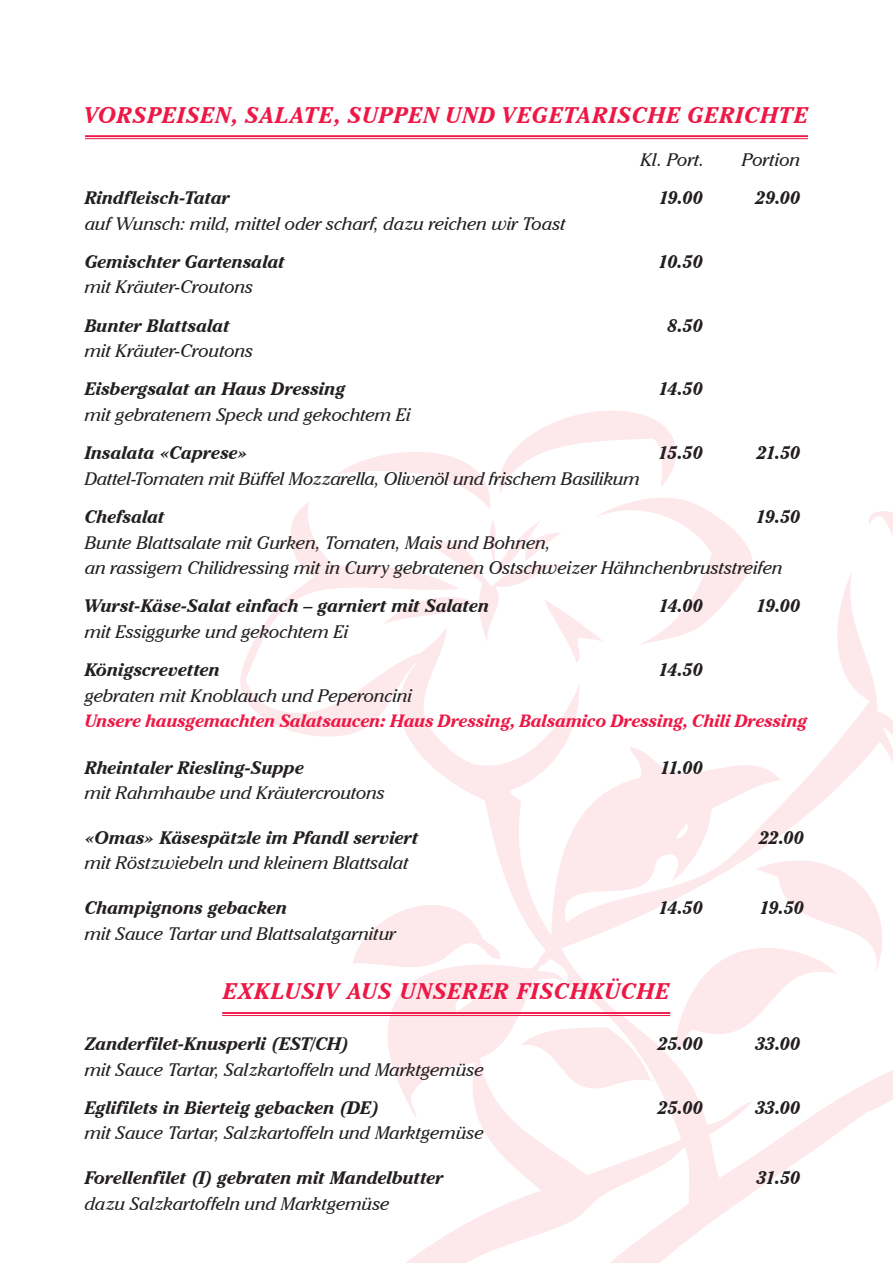
<style>
.page{position:relative;width:893px;height:1263px;background:#fff}
.page>*{position:absolute;margin:0;border:0;box-sizing:border-box;transform-origin:0 0}
.Titel{font:italic 700 22.5px "Cheltenham IT Cby BT";letter-spacing:.05em;color:#ed1845}
.Beschreibung{font:italic 18px/25.5px "Cheltenham IT Cby BT";letter-spacing:-.005em;color:#231f20}
.Gericht{font:italic 700 18px "Cheltenham IT Cby BT";color:#231f20}
.Gericht-2{font:italic 700 17.7px "Cheltenham IT Cby BT";letter-spacing:-.005em;color:#ed1845}
</style>
<div class="page">
<svg style="left:240px;top:503px;width:653px;height:760px"></svg>
<svg style="left:337px;top:410px;width:417px;height:253px"></svg>
<svg style="left:521px;top:1027px;width:130px;height:68px"></svg>
<hr style="left:85px;top:135px;width:723px;height:2px;background:#ed1845">
<hr style="left:85px;top:138px;width:723px;height:1px;background:#ed1845">
<hr style="left:222px;top:1012px;width:448px;height:2px;background:#ed1845">
<hr style="left:222px;top:1015px;width:448px;height:1px;background:#ed1845">
<p class="Titel" style="left:85px;top:102px;width:724px">VORSPEISEN, SALATE, SUPPEN UND VEGETARISCHE GERICHTE</p>
<p class="Beschreibung" style="left:641px;top:147px;width:65px">Kl. Port.</p>
<p class="Beschreibung" style="left:742px;top:147px;width:60px">Portion</p>
<p class="Gericht" style="left:85px;top:187px;width:147px">Rindfleisch-Tatar</p>
<p class="Gericht" style="left:659px;top:187px;width:46px">19.00</p>
<p class="Gericht" style="left:756px;top:187px;width:46px">29.00</p>
<p class="Beschreibung" style="left:85px;top:210px;width:482px">auf Wunsch: mild, mittel oder scharf, dazu reichen wir Toast</p>
<p class="Gericht" style="left:85px;top:251px;width:202px">Gemischter Gartensalat</p>
<p class="Gericht" style="left:659px;top:251px;width:46px">10.50</p>
<p class="Beschreibung" style="left:85px;top:274px;width:170px">mit Kräuter-Croutons</p>
<p class="Gericht" style="left:85px;top:314px;width:147px">Bunter Blattsalat</p>
<p class="Gericht" style="left:667px;top:314px;width:37px">8.50</p>
<p class="Beschreibung" style="left:85px;top:338px;width:170px">mit Kräuter-Croutons</p>
<p class="Gericht" style="left:85px;top:378px;width:263px">Eisbergsalat an Haus Dressing</p>
<p class="Gericht" style="left:659px;top:378px;width:46px">14.50</p>
<p class="Beschreibung" style="left:85px;top:402px;width:328px">mit gebratenem Speck und gekochtem Ei</p>
<p class="Gericht" style="left:85px;top:442px;width:165px">Insalata «Caprese»</p>
<p class="Gericht" style="left:659px;top:442px;width:46px">15.50</p>
<p class="Gericht" style="left:757px;top:442px;width:45px">21.50</p>
<p class="Beschreibung" style="left:85px;top:465px;width:557px">Dattel-Tomaten mit Büffel Mozzarella, Olivenöl und frischem Basilikum</p>
<p class="Gericht" style="left:85px;top:506px;width:82px">Chefsalat</p>
<p class="Gericht" style="left:756px;top:506px;width:46px">19.50</p>
<p class="Beschreibung" style="left:85px;top:529px;width:699px">Bunte Blattsalate mit Gurken, Tomaten, Mais und Bohnen,<br>an rassigem Chilidressing mit in Curry gebratenen Ostschweizer Hähnchenbruststreifen</p>
<p class="Gericht" style="left:85px;top:595px;width:406px">Wurst-Käse-Salat einfach – garniert mit Salaten</p>
<p class="Gericht" style="left:659px;top:595px;width:46px">14.00</p>
<p class="Gericht" style="left:757px;top:595px;width:46px">19.00</p>
<p class="Beschreibung" style="left:85px;top:618px;width:265px">mit Essiggurke und gekochtem Ei</p>
<p class="Gericht" style="left:85px;top:659px;width:137px">Königscrevetten</p>
<p class="Gericht" style="left:659px;top:659px;width:46px">14.50</p>
<p class="Beschreibung" style="left:85px;top:682px;width:329px">gebraten mit Knoblauch und Peperoncini</p>
<p class="Gericht-2" style="left:85px;top:710px;width:724px">Unsere hausgemachten Salatsaucen: Haus Dressing, Balsamico Dressing, Chili Dressing</p>
<p class="Gericht" style="left:85px;top:756px;width:221px">Rheintaler Riesling-Suppe</p>
<p class="Gericht" style="left:661px;top:756px;width:44px">11.00</p>
<p class="Beschreibung" style="left:85px;top:780px;width:302px">mit Rahmhaube und Kräutercroutons</p>
<p class="Gericht" style="left:85px;top:827px;width:335px">«Omas» Käsespätzle im Pfandl serviert</p>
<p class="Gericht" style="left:759px;top:827px;width:46px">22.00</p>
<p class="Beschreibung" style="left:85px;top:850px;width:326px">mit Röstzwiebeln und kleinem Blattsalat</p>
<p class="Gericht" style="left:85px;top:897px;width:204px">Champignons gebacken</p>
<p class="Gericht" style="left:659px;top:897px;width:46px">14.50</p>
<p class="Gericht" style="left:760px;top:897px;width:46px">19.50</p>
<p class="Beschreibung" style="left:85px;top:920px;width:313px">mit Sauce Tartar und Blattsalatgarnitur</p>
<p class="Titel" style="left:224px;top:977px;width:447px">EXKLUSIV AUS UNSERER FISCHKÜCHE</p>
<p class="Gericht" style="left:85px;top:1033px;width:265px">Zanderfilet-Knusperli (EST/CH)</p>
<p class="Gericht" style="left:658px;top:1033px;width:46px">25.00</p>
<p class="Gericht" style="left:755px;top:1033px;width:47px">33.00</p>
<p class="Beschreibung" style="left:85px;top:1056px;width:401px">mit Sauce Tartar, Salzkartoffeln und Marktgemüse</p>
<p class="Gericht" style="left:85px;top:1096px;width:295px">Eglifilets in Bierteig gebacken (DE)</p>
<p class="Gericht" style="left:658px;top:1096px;width:46px">25.00</p>
<p class="Gericht" style="left:755px;top:1096px;width:47px">33.00</p>
<p class="Beschreibung" style="left:85px;top:1120px;width:401px">mit Sauce Tartar, Salzkartoffeln und Marktgemüse</p>
<p class="Gericht" style="left:85px;top:1167px;width:360px">Forellenfilet (I) gebraten mit Mandelbutter</p>
<p class="Gericht" style="left:757px;top:1167px;width:45px">31.50</p>
<p class="Beschreibung" style="left:85px;top:1190px;width:307px">dazu Salzkartoffeln und Marktgemüse</p>
</div>
